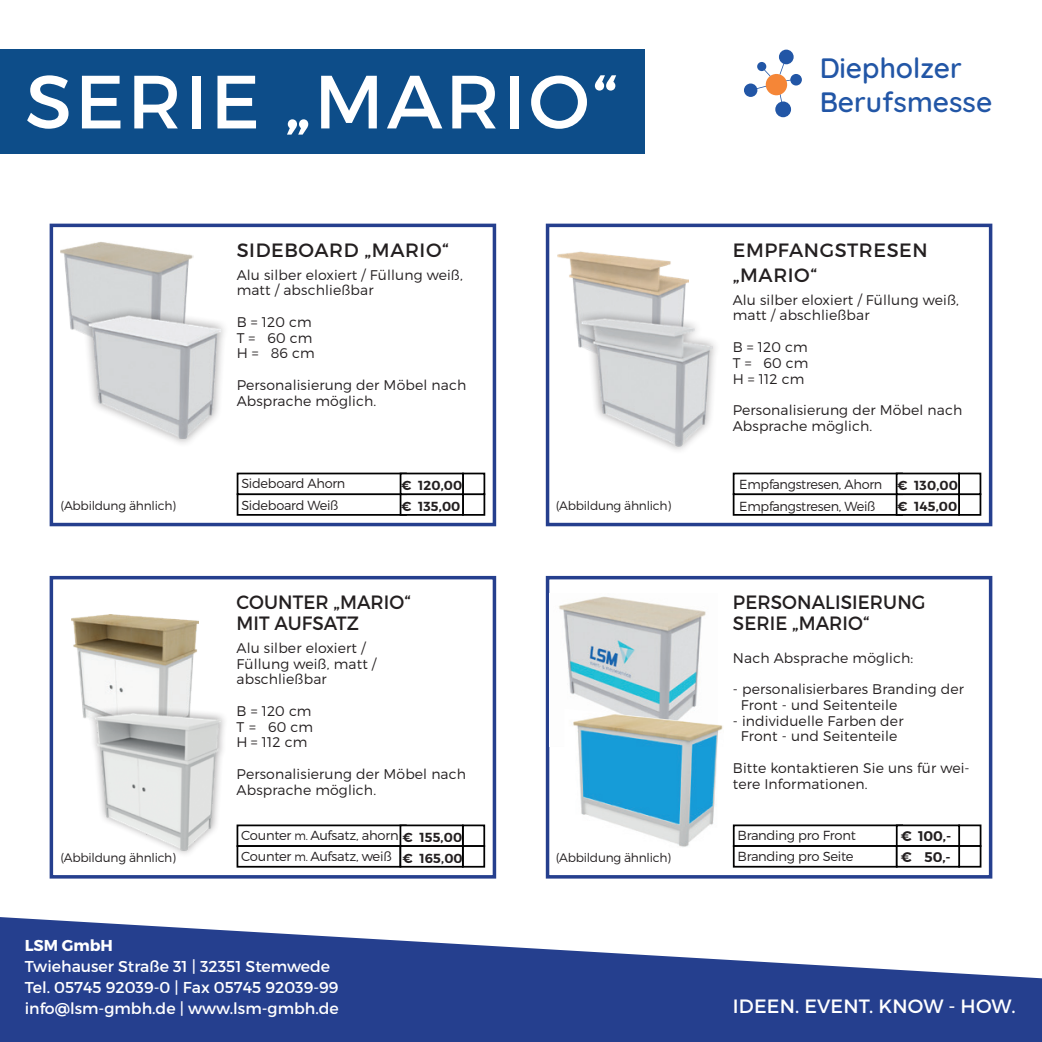
<style>
.page{position:relative;width:1042px;height:1042px;background:#fff}
.page>*{position:absolute;margin:0;border:0;box-sizing:border-box;transform-origin:0 0}
.t1{font:75.25px "Montserrat";letter-spacing:.04em;color:#fff}
.t2{font:300 28px/34.5px "Quicksand";color:#2256a6}
.t3{font:19.25px/21px "Montserrat";letter-spacing:.005em;color:#231f20;scale:.95 1}
.t4{font:19.25px/25.2px "Montserrat";letter-spacing:.03em;color:#231f20}
.t5{font:19.25px "Montserrat";letter-spacing:.01em;color:#fff}
.t6{font:15.75px/21px "Montserrat";color:#fff}
.t7{font:700 15.75px "Montserrat";color:#fff}
.t8{font:300 14px/15.8px "Montserrat";letter-spacing:.01em;color:#231f20}
.t9{font:600 14px/21.5px "Montserrat";color:#231f20}
.t10{font:300 13.12px/21.5px "Montserrat";letter-spacing:-.02em;color:#231f20}
.t11{font:600 13.12px/20.8px "Montserrat";letter-spacing:.01em;color:#231f20}
.t12{font:300 12.25px "Montserrat";letter-spacing:-.02em;color:#231f20}
.s1{font-size:12.25px}
</style>
<div class="page">
<svg style="left:0;top:917px;width:1042px;height:125px;fill:#253f8e"></svg>
<div style="left:0;top:50px;width:644px;height:104px;background:#0d4d89"></div>
<div style="left:50px;top:224px;width:446px;height:302px;border:4px solid #253f8e"></div>
<div style="left:546px;top:224px;width:446px;height:302px;border:4px solid #253f8e"></div>
<div style="left:237px;top:493px;width:170px;height:23px;background:#fff;border:2px solid #000"></div>
<div style="left:462px;top:493px;width:23px;height:23px;background:#fff;border:2px solid #000"></div>
<div style="left:400px;top:493px;width:64px;height:23px;background:#fff;border:2px solid #000"></div>
<div style="left:237px;top:473px;width:170px;height:22px;background:#fff;border:2px solid #000"></div>
<div style="left:462px;top:473px;width:23px;height:22px;background:#fff;border:2px solid #000"></div>
<div style="left:400px;top:473px;width:64px;height:22px;background:#fff;border:2px solid #000"></div>
<img style="left:61px;top:242px;width:132px;height:90px">
<div style="left:80px;top:306px;width:150px;height:142px;background:#231f20;opacity:.45"></div>
<img style="left:88px;top:315px;width:133px;height:124px">
<div style="left:733px;top:493px;width:170px;height:23px;background:#fff;border:2px solid #000"></div>
<div style="left:958px;top:493px;width:23px;height:23px;background:#fff;border:2px solid #000"></div>
<div style="left:896px;top:493px;width:64px;height:23px;background:#fff;border:2px solid #000"></div>
<div style="left:733px;top:473px;width:170px;height:22px;background:#fff;border:2px solid #000"></div>
<div style="left:958px;top:473px;width:23px;height:22px;background:#fff;border:2px solid #000"></div>
<div style="left:896px;top:473px;width:64px;height:22px;background:#fff;border:2px solid #000"></div>
<img style="left:557px;top:251px;width:132px;height:59px">
<div style="left:572px;top:310px;width:149px;height:145px;background:#231f20;opacity:.45"></div>
<img style="left:581px;top:319px;width:131px;height:127px">
<div style="left:546px;top:576px;width:446px;height:302px;border:4px solid #253f8e"></div>
<div style="left:50px;top:576px;width:446px;height:302px;border:4px solid #253f8e"></div>
<img style="left:549px;top:594px;width:157px;height:153px">
<img style="left:564px;top:708px;width:159px;height:139px">
<div style="left:236px;top:824px;width:171px;height:23px;background:#fff;border:2px solid #000"></div>
<div style="left:462px;top:824px;width:23px;height:23px;background:#fff;border:2px solid #000"></div>
<div style="left:399px;top:824px;width:65px;height:23px;background:#fff;border:2px solid #000"></div>
<div style="left:236px;top:845px;width:165px;height:22px;background:#fff;border:2px solid #000"></div>
<div style="left:462px;top:845px;width:23px;height:22px;background:#fff;border:2px solid #000"></div>
<div style="left:399px;top:845px;width:65px;height:22px;background:#fff;border:2px solid #000"></div>
<img style="left:72px;top:614px;width:126px;height:105px">
<div style="left:87px;top:705px;width:142px;height:153px;background:#231f20;opacity:.45"></div>
<img style="left:94px;top:713px;width:127px;height:137px">
<div style="left:733px;top:824px;width:170px;height:23px;background:#fff;border:2px solid #000"></div>
<div style="left:958px;top:824px;width:23px;height:23px;background:#fff;border:2px solid #000"></div>
<div style="left:896px;top:824px;width:64px;height:23px;background:#fff;border:2px solid #000"></div>
<div style="left:733px;top:845px;width:164px;height:22px;background:#fff;border:2px solid #000"></div>
<div style="left:958px;top:845px;width:23px;height:22px;background:#fff;border:2px solid #000"></div>
<div style="left:896px;top:845px;width:64px;height:22px;background:#fff;border:2px solid #000"></div>
<svg style="left:753px;top:60px;width:39px;height:46px"></svg>
<div style="left:744px;top:84px;width:13px;height:13px;background:#2256a6;border-radius:50%"></div>
<div style="left:757px;top:62px;width:9px;height:9px;background:#2256a6;border-radius:50%"></div>
<div style="left:779px;top:50px;width:14px;height:14px;background:#2256a6;border-radius:50%"></div>
<div style="left:790px;top:74px;width:12px;height:12px;background:#2256a6;border-radius:50%"></div>
<div style="left:775px;top:101px;width:16px;height:16px;background:#2256a6;border-radius:50%"></div>
<div style="left:766px;top:74px;width:21px;height:21px;background:#f58637;border-radius:50%"></div>
<h1 class="t1" style="left:25px;top:55px;width:591px">SERIE „MARIO“</h1>
<h3 class="t4" style="left:237px;top:237px;width:212px">SIDEBOARD „MARIO“</h3>
<p class="t8" style="left:237px;top:266px;width:228px">Alu silber eloxiert / Füllung weiß, matt / abschließbar</p>
<p class="t8" style="left:237px;top:314px;width:80px">B = 120 cm<br>T = 60 cm<br>H = 86 cm</p>
<p class="t8" style="left:237px;top:377px;width:231px">Personalisierung der Möbel nach<br>Absprache möglich.</p>
<h2 class="t2" style="left:819px;top:48px;width:174px">Diepholzer<br>Berufsmesse</h2>
<h3 class="t4" style="left:733px;top:237px;width:196px">EMPFANGSTRESEN „MARIO“</h3>
<p class="t8" style="left:733px;top:292px;width:228px">Alu silber eloxiert / Füllung weiß, matt / abschließbar</p>
<p class="t8" style="left:733px;top:339px;width:77px;text-align:justify">B = 120 cm T = 60 cm H = 112 cm</p>
<p class="t8" style="left:733px;top:402px;width:231px">Personalisierung der Möbel nach<br>Absprache möglich.</p>
<p class="t10" style="left:241px;top:473px;width:106px">Sideboard Ahorn<br>Sideboard Weiß</p>
<p class="t10" style="left:739px;top:473px;width:145px">Empfangstresen, Ahorn<br>Empfangstresen, Weiß</p>
<p class="t11" style="left:401px;top:475px;width:63px">€ 120,00 € 135,00</p>
<p class="t11" style="left:897px;top:475px;width:62px">€ 130,00 € 145,00</p>
<p class="t12" style="left:61px;top:498px;width:117px">(Abbildung ähnlich)</p>
<p class="t12" style="left:556px;top:498px;width:117px">(Abbildung ähnlich)</p>
<h3 class="t3" style="left:237px;top:592px;width:184px">COUNTER „MARIO“<br>MIT AUFSATZ</h3>
<p class="t8" style="left:236px;top:640px;width:141px">Alu silber eloxiert /<br>Füllung weiß, matt / abschließbar</p>
<p class="t8" style="left:236px;top:703px;width:78px;text-align:justify">B = 120 cm T = 60 cm H = 112 cm</p>
<p class="t8" style="left:236px;top:766px;width:231px">Personalisierung der Möbel nach<br>Absprache möglich.</p>
<p class="t10" style="left:241px;top:825px;width:159px;line-height:21px">Counter <span class="s1">m.</span> Aufsatz, ahorn<br>Counter <span class="s1">m.</span> Aufsatz, weiß</p>
<h3 class="t3" style="left:733px;top:592px;width:204px">PERSONALISIERUNG<br>SERIE „MARIO“</h3>
<p class="t8" style="left:733px;top:649px;width:182px">Nach Absprache möglich:</p>
<p class="t8" style="left:741px;top:681px;width:225px;text-indent:-8px">- personalisierbares Branding der<br>Front - und Seitenteile</p>
<p class="t8" style="left:733px;top:712px;width:172px;text-align:center">- individuelle Farben der<br>Front - und Seitenteile</p>
<p class="t8" style="left:733px;top:760px;width:238px">Bitte kontaktieren Sie uns für wei&shy;tere Informationen.</p>
<p class="t10" style="left:737px;top:825px;width:120px;line-height:21px">Branding pro Front<br>Branding pro Seite</p>
<p class="t11" style="left:402px;top:827px;width:62px">€ 155,00 € 165,00</p>
<p class="t9" style="left:901px;top:825px;width:52px">€ 100,- € 50,-</p>
<p class="t12" style="left:61px;top:850px;width:117px">(Abbildung ähnlich)</p>
<p class="t12" style="left:556px;top:850px;width:117px">(Abbildung ähnlich)</p>
<p class="t7" style="left:25px;top:935px;width:90px">LSM GmbH</p>
<p class="t6" style="left:25px;top:955px;width:315px">Twiehauser Straße 31 | 32351 Stemwede<br>Tel. 05745 92039-0 | Fax 05745 92039-99 info@lsm-gmbh.de | www.lsm-gmbh.de</p>
<h3 class="t5" style="left:733px;top:994px;width:284px">IDEEN. EVENT. KNOW - HOW.</h3>
</div>
